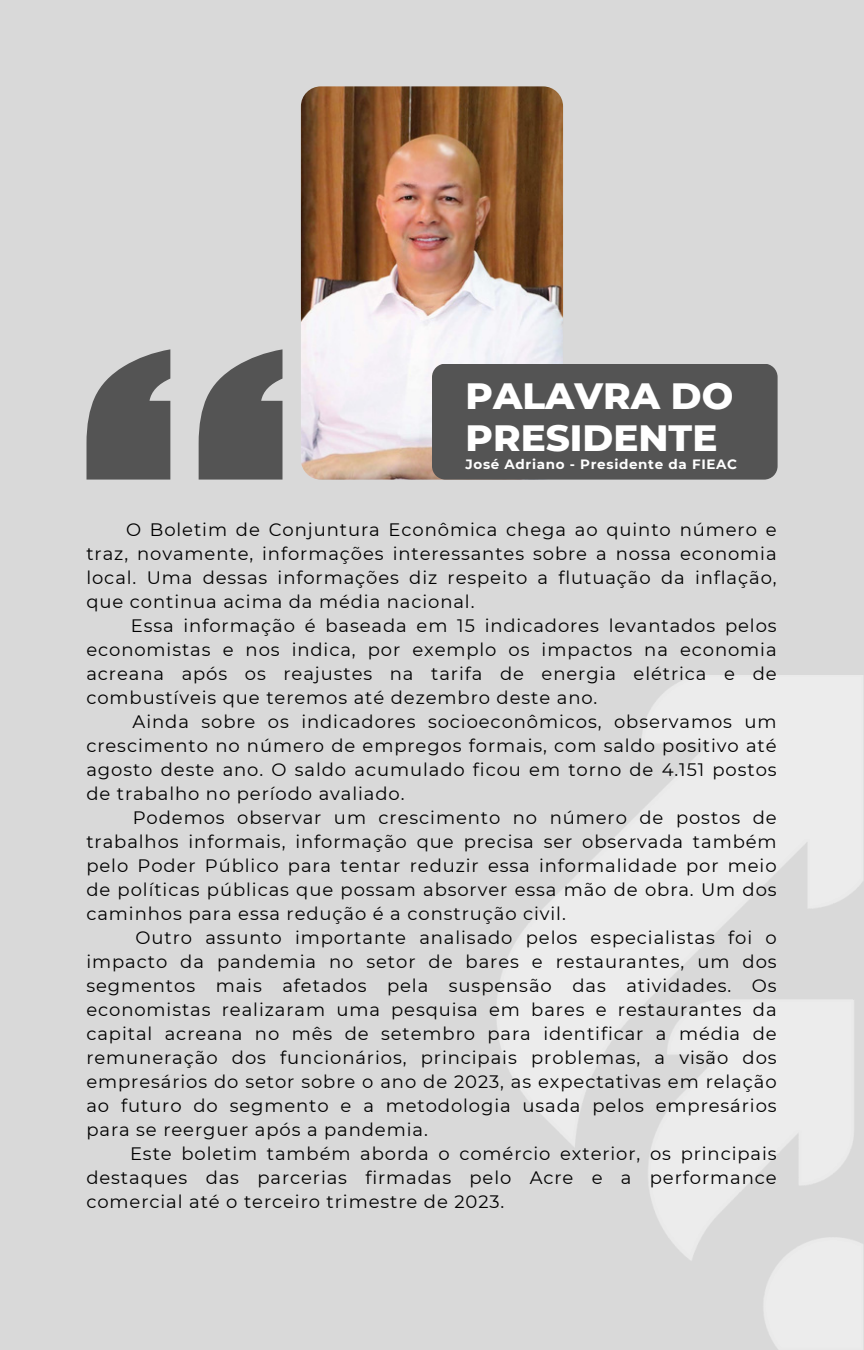
<style>
.page{position:relative;width:864px;height:1350px;background:#d9d9d9}
.page>*{position:absolute;margin:0;border:0;box-sizing:border-box;transform-origin:0 0}
.t1{font:800 37.35px/42.3px "Montserrat";color:#fff}
.t2{font:18px/24.1px "Montserrat";letter-spacing:.05em;color:#000;text-align:justify}
.t3{font:700 13.5px "Montserrat";letter-spacing:.05em;color:#fff}
</style>
<div class="page">
<img style="left:496px;top:675px;width:367px;height:675px">
<img style="left:301px;top:86px;width:262px;height:394px;border-radius:20px">
<svg style="left:87px;top:350px;width:195px;height:129px"></svg>
<div style="left:432px;top:364px;width:346px;height:116px;background:#545454"></div>
<h1 class="t1" style="left:466px;top:372px;width:269px">PALAVRA DO<br>PRESIDENTE</h1>
<p class="t3" style="left:466px;top:454px;width:273px">José Adriano - Presidente da FIEAC</p>
<p class="t2" style="left:86px;top:516px;width:692px;text-indent:40px">O Boletim de Conjuntura Econômica chega ao quinto número e traz, novamente, informações interessantes sobre a nossa economia local. Uma dessas informações diz respeito a flutuação da inflação, que continua acima da média nacional.</p>
<p class="t2" style="left:86px;top:612px;width:692px;text-indent:44px">Essa informação é baseada em 15 indicadores levantados pelos economistas e nos indica, por exemplo os impactos na economia acreana após os reajustes na tarifa de energia elétrica e de combustíveis que teremos até dezembro deste ano.</p>
<p class="t2" style="left:86px;top:708px;width:692px;text-indent:46px">Ainda sobre os indicadores socioeconômicos, observamos um crescimento no número de empregos formais, com saldo positivo até agosto deste ano. O saldo acumulado ficou em torno de 4.151 postos de trabalho no período avaliado.</p>
<p class="t2" style="left:86px;top:804px;width:692px;text-indent:46px">Podemos observar um crescimento no número de postos de trabalhos informais, informação que precisa ser observada também pelo Poder Público para tentar reduzir essa informalidade por meio de políticas públicas que possam absorver essa mão de obra. Um dos caminhos para essa redução é a construção civil.</p>
<p class="t2" style="left:86px;top:924px;width:692px;text-indent:49px">Outro assunto importante analisado pelos especialistas foi o impacto da pandemia no setor de bares e restaurantes, um dos segmentos mais afetados pela suspensão das atividades. Os economistas realizaram uma pesquisa em bares e restaurantes da capital acreana no mês de setembro para identificar a média de remuneração dos funcionários, principais problemas, a visão dos empresários do setor sobre o ano de 2023, as expectativas em relação ao futuro do segmento e a metodologia usada pelos empresários para se reerguer após a pandemia.</p>
<p class="t2" style="left:86px;top:1140px;width:692px;text-indent:44px">Este boletim também aborda o comércio exterior, os principais destaques das parcerias firmadas pelo Acre e a performance comercial até o terceiro trimestre de 2023.</p>
</div>
